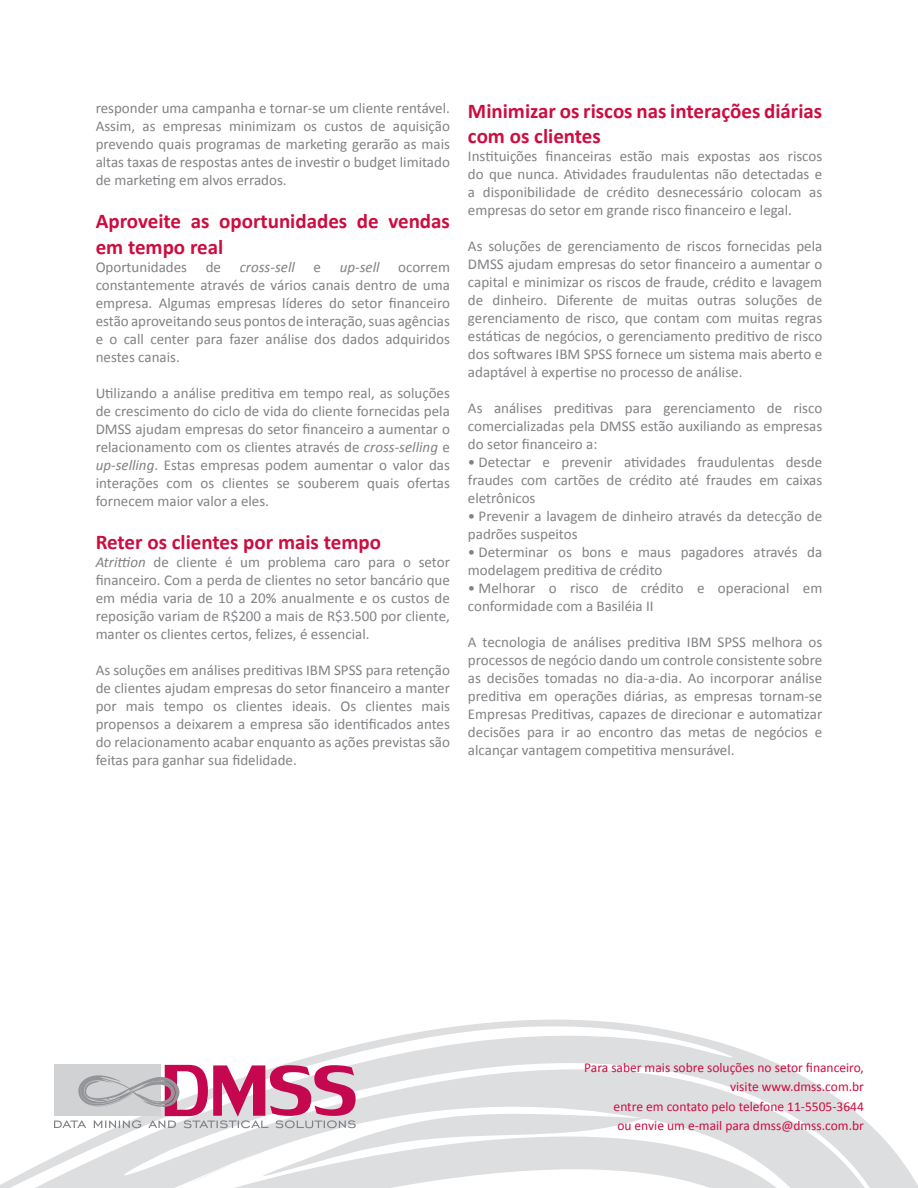
<style>
.page{position:relative;width:918px;height:1188px;background:#fff}
.page>*{position:absolute;margin:0;border:0;box-sizing:border-box;transform-origin:0 0}
.t1{font:700 21px/25.2px "Calibri";color:#cd0d40}
.t2{font:15px/18px "Calibri";color:#808285;text-align:justify}
.t3{font:13.5px/19.5px "Calibri";color:#cd0d40;text-align:right}
.s1{font-style:italic}
</style>
<div class="page">
<svg style="left:0;top:1020px;width:918px;height:168px;fill:#dddedf"></svg>
<svg style="left:54px;top:1065px;width:302px;height:63px"></svg>
<p class="t2" style="left:96px;top:99px;width:356px">responder uma campanha e tornar-se um cliente rentável.<br>Assim, as empresas minimizam os custos de aquisição prevendo quais programas de marketing gerarão as mais altas taxas de respostas antes de investir o budget limitado de marketing em alvos errados.</p>
<p class="t1" style="left:96px;top:209px;width:356px">Aproveite as oportunidades de vendas em tempo real</p>
<p class="t2" style="left:96px;top:258px;width:356px">Oportunidades de <span class="s1">cross-sell</span> e <span class="s1">up-sell</span> ocorrem constantemente através de vários canais dentro de uma empresa. Algumas empresas líderes do setor financeiro estão aproveitando seus pontos de interação, suas agências e o call center para fazer análise dos dados adquiridos nestes canais.</p>
<p class="t2" style="left:96px;top:384px;width:356px">Utilizando a análise preditiva em tempo real, as soluções de crescimento do ciclo de vida do cliente fornecidas pela DMSS ajudam empresas do setor financeiro a aumentar o relacionamento com os clientes através de <span class="s1">cross-selling</span> e <span class="s1">up-selling</span>. Estas empresas podem aumentar o valor das interações com os clientes se souberem quais ofertas fornecem maior valor a eles.</p>
<p class="t1" style="left:96px;top:529px;width:287px">Reter os clientes por mais tempo</p>
<p class="t2" style="left:96px;top:553px;width:356px"><span class="s1">Atrittion</span> de cliente é um problema caro para o setor financeiro. Com a perda de clientes no setor bancário que em média varia de 10 a 20% anualmente e os custos de reposição variam de R$200 a mais de R$3.500 por cliente, manter os clientes certos, felizes, é essencial.</p>
<p class="t2" style="left:96px;top:661px;width:356px">As soluções em análises preditivas IBM SPSS para retenção de clientes ajudam empresas do setor financeiro a manter por mais tempo os clientes ideais. Os clientes mais propensos a deixarem a empresa são identificados antes do relacionamento acabar enquanto as ações previstas são feitas para ganhar sua fidelidade.</p>
<p class="t1" style="left:468px;top:98px;width:356px">Minimizar os riscos nas interações diárias com os clientes</p>
<p class="t2" style="left:468px;top:147px;width:356px">Instituições financeiras estão mais expostas aos riscos do que nunca. Atividades fraudulentas não detectadas e a disponibilidade de crédito desnecessário colocam as empresas do setor em grande risco financeiro e legal.</p>
<p class="t2" style="left:468px;top:237px;width:356px">As soluções de gerenciamento de riscos fornecidas pela DMSS ajudam empresas do setor financeiro a aumentar o capital e minimizar os riscos de fraude, crédito e lavagem de dinheiro. Diferente de muitas outras soluções de gerenciamento de risco, que contam com muitas regras estáticas de negócios, o gerenciamento preditivo de risco dos softwares IBM SPSS fornece um sistema mais aberto e adaptável à expertise no processo de análise.</p>
<p class="t2" style="left:468px;top:399px;width:356px">As análises preditivas para gerenciamento de risco comercializadas pela DMSS estão auxiliando as empresas do setor financeiro a:</p>
<p class="t2" style="left:468px;top:453px;width:356px">• Detectar e prevenir atividades fraudulentas desde fraudes com cartões de crédito até fraudes em caixas eletrônicos</p>
<p class="t2" style="left:468px;top:507px;width:356px">• Prevenir a lavagem de dinheiro através da detecção de padrões suspeitos</p>
<p class="t2" style="left:468px;top:543px;width:356px">• Determinar os bons e maus pagadores através da modelagem preditiva de crédito</p>
<p class="t2" style="left:468px;top:579px;width:356px">• Melhorar o risco de crédito e operacional em conformidade com a Basiléia II</p>
<p class="t2" style="left:468px;top:633px;width:356px">A tecnologia de análises preditiva IBM SPSS melhora os processos de negócio dando um controle consistente sobre as decisões tomadas no dia-a-dia. Ao incorporar análise preditiva em operações diárias, as empresas tornam-se Empresas Preditivas, capazes de direcionar e automatizar decisões para ir ao encontro das metas de negócios e alcançar vantagem competitiva mensurável.</p>
<p class="t3" style="left:584px;top:1058px;width:281px">Para saber mais sobre soluções no setor financeiro, visite www.dmss.com.br</p>
<p class="t3" style="left:614px;top:1097px;width:252px">entre em contato pelo telefone 11-5505-3644</p>
<p class="t3" style="left:617px;top:1116px;width:248px">ou envie um e-mail para dmss@dmss.com.br</p>
</div>
